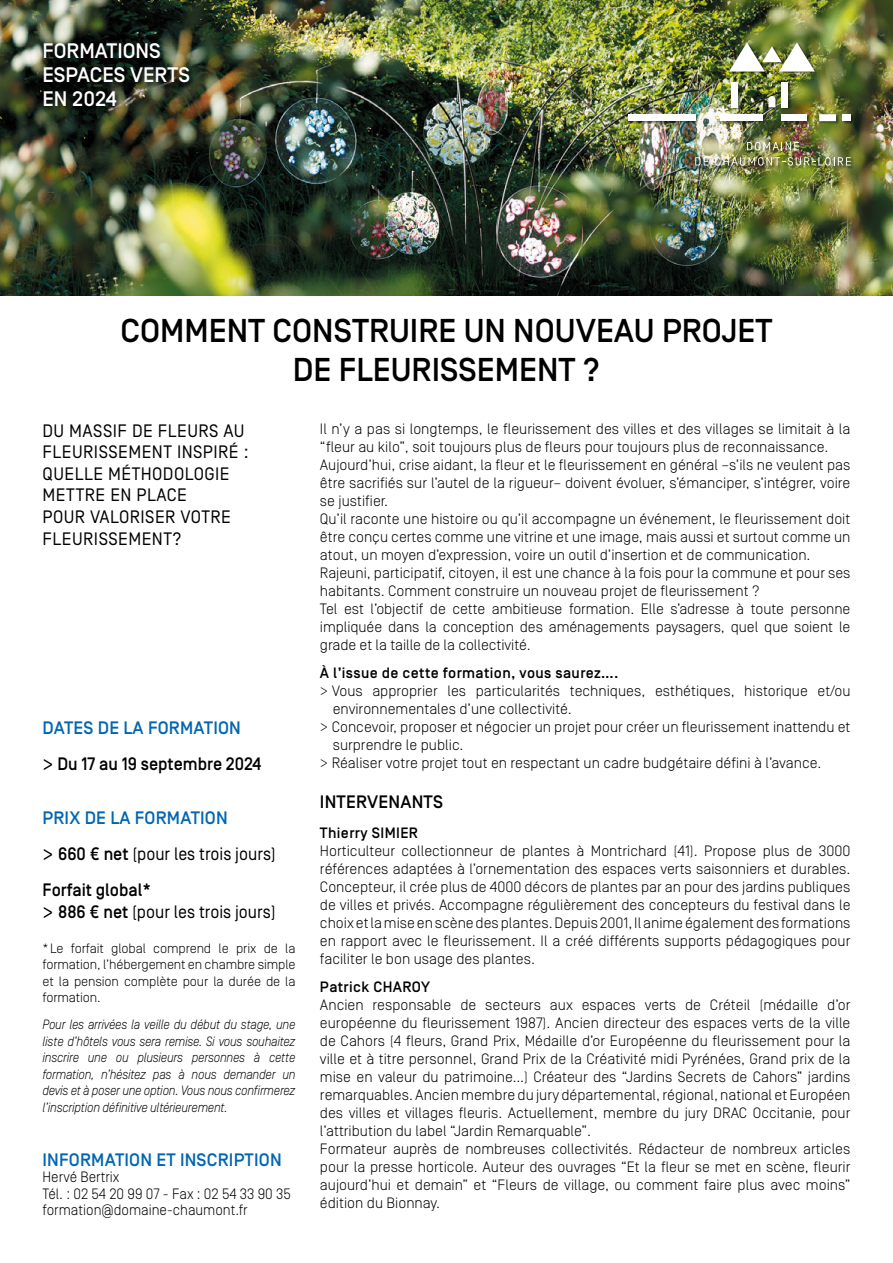
<style>
.page{position:relative;width:893px;height:1263px;background:#fff}
.page>*{position:absolute;margin:0;border:0;box-sizing:border-box;transform-origin:0 0}
.t1{font:500 33px/39.6px "Simplon BP";color:#000;text-align:center}
.t2{font:500 21px/24px "Simplon BP";color:#fff}
.t3{font:18px/21.6px "Simplon BP Regular";letter-spacing:.025em;color:#000}
.t4{font:500 18px/36px "Simplon BP";color:#000;scale:.95 1}
.t5{font:18px "Simplon BP Regular";color:#000;scale:.95 1}
.t6{font:500 18px "Simplon BP";letter-spacing:.01em;color:#0066b1}
.t7{font:500 18px "Simplon BP";color:#000}
.t8{font:300 15px/18px "Simplon BP";color:#000}
.t9{font:300 15px/16.5px "Simplon BP";color:#000;scale:.95 1}
.t10{font:500 15px "Simplon BP";letter-spacing:.025em;color:#000}
.t11{font:italic 300 13.5px/16.5px "Simplon BP";letter-spacing:-.02em;color:#000;text-align:justify;scale:.91 1}
.t12{font:300 13.5px/16.5px "Simplon BP";letter-spacing:-.01em;color:#000;text-align:justify}
.s1{color:#0066b1}
.s2{font-family:"Simplon BP Regular";font-weight:400;font-size:21px}
.s3{font-size:21px}
.s4{font-family:"Simplon BP";font-weight:500}
</style>
<div class="page">
<img style="left:0;top:0;width:893px;height:296px">
<div style="left:627px;top:42px;width:227px;height:127px;background:#000;opacity:.5"></div>
<img style="left:729px;top:42px;width:86px;height:30px">
<div style="left:628px;top:114px;width:67px;height:7px;background:#fff"></div>
<div style="left:781px;top:82px;width:7px;height:25px;background:#fff"></div>
<div style="left:781px;top:114px;width:26px;height:7px;background:#fff"></div>
<div style="left:842px;top:114px;width:9px;height:7px;background:#fff"></div>
<svg style="left:819px;top:114px;width:17px;height:7px"></svg>
<div style="left:720px;top:114px;width:42px;height:7px;background:#fff"></div>
<div style="left:731px;top:82px;width:7px;height:25px;background:#fff"></div>
<svg style="left:768px;top:96px;width:7px;height:11px"></svg>
<svg style="left:747px;top:142px;width:52px;height:8px"></svg>
<svg style="left:695px;top:157px;width:13px;height:8px"></svg>
<svg style="left:715px;top:157px;width:136px;height:9px"></svg>
<div style="left:43px;top:42px;width:153px;height:72px;background:#000;opacity:.75"></div>
<h2 class="t2" style="left:43px;top:39px;width:149px">FORMATIONS<br>ESPACES VERTS<br>EN 2024</h2>
<h1 class="t1" style="left:120px;top:311px;width:654px">COMMENT CONSTRUIRE UN NOUVEAU PROJET<br>DE FLEURISSEMENT ?</h1>
<p class="t3" style="left:43px;top:420px;width:208px">DU MASSIF DE FLEURS AU<br>FLEURISSEMENT INSPIRÉ :<br>QUELLE MÉTHODOLOGIE<br>METTRE EN PLACE<br>POUR VALORISER VOTRE<br>FLEURISSEMENT?</p>
<p class="t8" style="left:320px;top:420px;width:532px">Il n’y a pas si longtemps, le fleurissement des villes et des villages se limitait à la “fleur au kilo”, soit toujours plus de fleurs pour toujours plus de reconnaissance.<br>Aujourd’hui, crise aidant, la fleur et le fleurissement en général –s’ils ne veulent pas être sacrifiés sur l’autel de la rigueur– doivent évoluer, s’émanciper, s’intégrer, voire se justifier.<br>Qu’il raconte une histoire ou qu’il accompagne un événement, le fleurissement doit être conçu certes comme une vitrine et une image, mais aussi et surtout comme un atout, un moyen d’expression, voire un outil d’insertion et de communication.<br>Rajeuni, participatif, citoyen, il est une chance à la fois pour la commune et pour ses habitants. Comment construire un nouveau projet de fleurissement ?<br>Tel est l’objectif de cette ambitieuse formation. Elle s’adresse à toute personne impliquée dans la conception des aménagements paysagers, quel que soient le grade et la taille de la collectivité.</p>
<p class="t10" style="left:320px;top:665px;width:300px">À l’issue de cette formation, vous saurez….</p>
<p class="t8" style="left:320px;top:682px;width:532px">&gt; Vous approprier les particularités techniques, esthétiques, historique et/ou</p>
<p class="t8" style="left:333px;top:700px;width:241px">environnementales d’une collectivité.</p>
<p class="t8" style="left:320px;top:718px;width:532px">&gt; Concevoir, proposer et négocier un projet pour créer un fleurissement inattendu et</p>
<p class="t8" style="left:333px;top:736px;width:132px">surprendre le public.</p>
<p class="t8" style="left:320px;top:754px;width:503px">&gt; Réaliser votre projet tout en respectant un cadre budgétaire défini à l’avance.</p>
<p class="t7" style="left:320px;top:791px;width:125px">INTERVENANTS</p>
<p class="t10" style="left:320px;top:824px;width:100px">Thierry SIMIER</p>
<p class="t8" style="left:320px;top:842px;width:532px;text-align:justify">Horticulteur collectionneur de plantes à Montrichard (41). Propose plus de 3000 références adaptées à l’ornementation des espaces verts saisonniers et durables.<br>Concepteur, il crée plus de 4000 décors de plantes par an pour des jardins publiques de villes et privés. Accompagne régulièrement des concepteurs du festival dans le choix et la mise en scène des plantes. Depuis 2001, Il anime également des formations en rapport avec le fleurissement. Il a créé différents supports pédagogiques pour faciliter le bon usage des plantes.</p>
<p class="t10" style="left:320px;top:978px;width:112px">Patrick CHAROY</p>
<p class="t8" style="left:320px;top:996px;width:532px">Ancien responsable de secteurs aux espaces verts de Créteil (médaille d’or européenne du fleurissement 1987). Ancien directeur des espaces verts de la ville de Cahors (4 fleurs, Grand Prix, Médaille d’or Européenne du fleurissement pour la ville et à titre personnel, Grand Prix de la Créativité midi Pyrénées, Grand prix de la mise en valeur du patrimoine…) Créateur des “Jardins Secrets de Cahors” jardins remarquables. Ancien membre du jury départemental, régional, national et Européen des villes et villages fleuris. Actuellement, membre du jury DRAC Occitanie, pour l’attribution du label “Jardin Remarquable”.<br>Formateur auprès de nombreuses collectivités. Rédacteur de nombreux articles pour la presse horticole. Auteur des ouvrages “Et la fleur se met en scène, fleurir aujourd’hui et demain” et “Fleurs de village, ou comment faire plus avec moins” édition du Bionnay.</p>
<p class="t4" style="left:43px;top:710px;width:232px"><span class="s1">DATES DE LA FORMATION<br></span><span class="s2">&gt;</span> Du 17 au 19 septembre 2024</p>
<p class="t6" style="left:43px;top:807px;width:187px">PRIX DE LA FORMATION</p>
<p class="t5" style="left:43px;top:843px;width:247px"><span class="s3">&gt;</span> <span class="s4">660 € net</span> (pour les trois jours)</p>
<p class="t4" style="left:43px;top:872px;width:116px">Forfait global*</p>
<p class="t5" style="left:43px;top:902px;width:247px"><span class="s3">&gt;</span> <span class="s4">886 € net</span> (pour les trois jours)</p>
<p class="t12" style="left:43px;top:940px;width:255px">*Le forfait global comprend le prix de la formation, l’hébergement en chambre simple et la pension complète pour la durée de la formation.</p>
<p class="t11" style="left:43px;top:1016px;width:280px">Pour les arrivées la veille du début du stage, une liste d’hôtels vous sera remise. Si vous souhaitez inscrire une ou plusieurs personnes à cette formation, n’hésitez pas à nous demander un devis et à poser une option. Vous nous confirmerez l’inscription définitive ultérieurement.</p>
<p class="t6" style="left:43px;top:1149px;width:241px">INFORMATION ET INSCRIPTION</p>
<p class="t9" style="left:43px;top:1169px;width:263px">Hervé Bertrix<br>Tél. : 02 54 20 99 07 - Fax : 02 54 33 90 35 formation@domaine-chaumont.fr</p>
</div>
